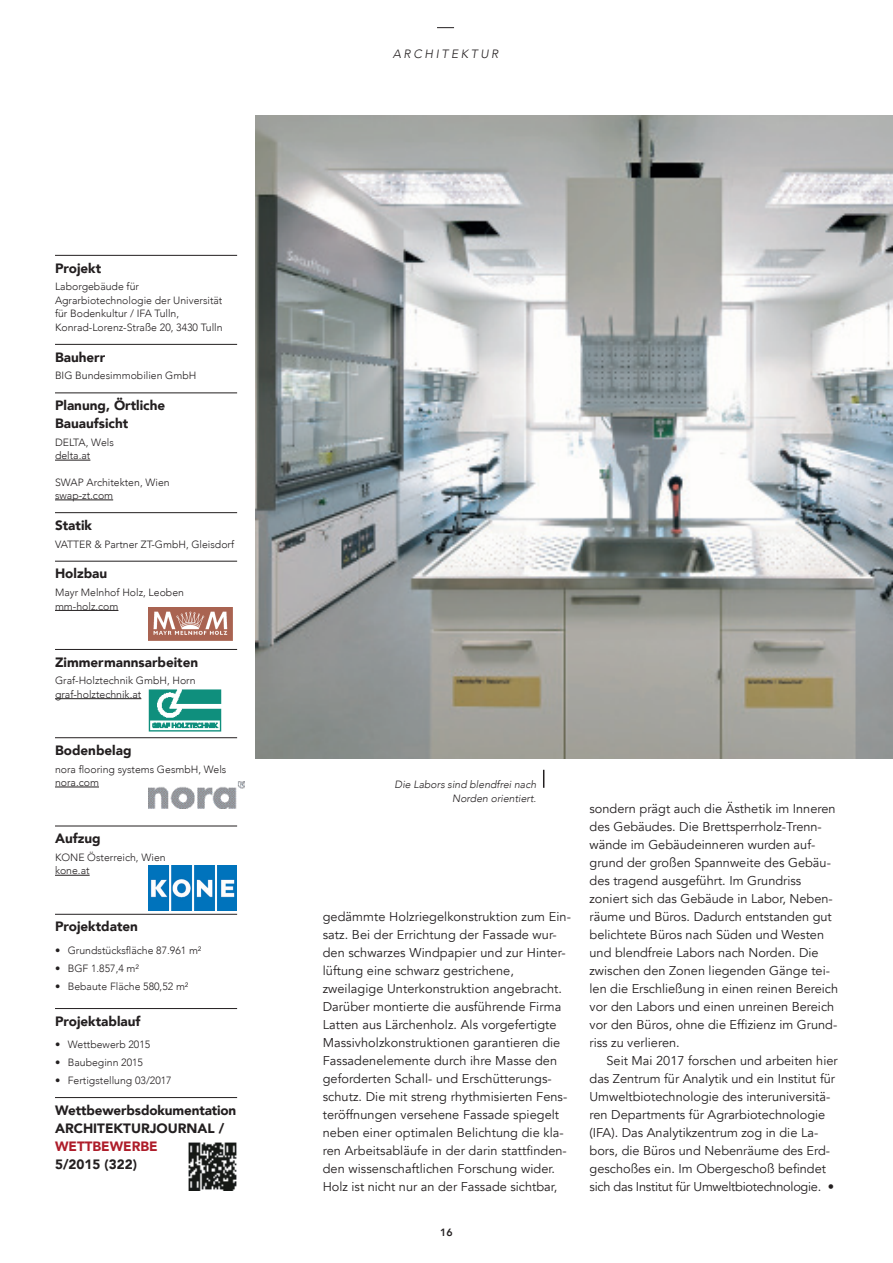
<style>
.page{position:relative;width:893px;height:1263px;background:#fff}
.page>*{position:absolute;margin:0;border:0;box-sizing:border-box;transform-origin:0 0}
.t1{font:900 13.5px/18px "Avenir";color:#231f20}
.t2{font:900 13.5px "Avenir";color:#ae1d2a}
.t3{font:12.75px/18px "Avenir";color:#231f20}
.t4{font:italic 300 12px "Avenir";letter-spacing:.22em;color:#231f20}
.t5{font:300 10.5px/13.5px "Avenir";color:#231f20}
.t6{font:italic 300 10.5px/13.5px "Avenir";color:#231f20;text-align:right}
.t7{font:800 10.5px "Avenir";color:#231f20}
</style>
<div class="page">
<img style="left:255px;top:115px;width:638px;height:644px">
<svg style="left:437px;top:27px;width:17px;height:1px"></svg>
<svg style="left:543px;top:770px;width:1px;height:18px"></svg>
<hr style="left:55px;top:255px;width:182px;height:1px;background:#231f20">
<hr style="left:55px;top:344px;width:182px;height:1px;background:#231f20">
<hr style="left:55px;top:393px;width:182px;height:1px;background:#231f20">
<hr style="left:55px;top:460px;width:35px;height:1px;background:#231f20">
<hr style="left:55px;top:500px;width:58px;height:1px;background:#231f20">
<hr style="left:55px;top:512px;width:182px;height:1px;background:#231f20">
<hr style="left:55px;top:561px;width:182px;height:1px;background:#231f20">
<hr style="left:55px;top:610px;width:63px;height:1px;background:#231f20">
<hr style="left:55px;top:649px;width:182px;height:1px;background:#231f20">
<hr style="left:55px;top:698px;width:86px;height:1px;background:#231f20">
<hr style="left:55px;top:737px;width:182px;height:1px;background:#231f20">
<hr style="left:55px;top:787px;width:44px;height:1px;background:#231f20">
<hr style="left:55px;top:826px;width:182px;height:1px;background:#231f20">
<hr style="left:55px;top:875px;width:35px;height:1px;background:#231f20">
<hr style="left:55px;top:914px;width:182px;height:1px;background:#231f20">
<hr style="left:55px;top:1008px;width:182px;height:1px;background:#231f20">
<hr style="left:55px;top:1097px;width:182px;height:1px;background:#231f20">
<img style="left:188px;top:1142px;width:49px;height:49px">
<img style="left:148px;top:607px;width:85px;height:33px">
<img style="left:148px;top:689px;width:74px;height:43px">
<img style="left:148px;top:781px;width:97px;height:27px">
<img style="left:148px;top:866px;width:89px;height:45px">
<p class="t1" style="left:55px;top:258px;width:48px">Projekt</p>
<p class="t5" style="left:55px;top:280px;width:169px">Laborgebäude für<br>Agrarbiotechnologie der Universität für Bodenkultur / IFA Tulln,<br>Konrad-Lorenz-Straße 20, 3430 Tulln</p>
<p class="t1" style="left:55px;top:347px;width:52px">Bauherr</p>
<p class="t5" style="left:55px;top:369px;width:143px">BIG Bundesimmobilien GmbH</p>
<p class="t1" style="left:55px;top:396px;width:112px">Planung, Örtliche<br>Bauaufsicht</p>
<p class="t5" style="left:55px;top:435px;width:60px">DELTA, Wels delta.at</p>
<p class="t5" style="left:55px;top:475px;width:116px">SWAP Architekten, Wien swap-zt.com</p>
<p class="t1" style="left:55px;top:516px;width:39px">Statik</p>
<p class="t5" style="left:55px;top:537px;width:181px">VATTER &amp; Partner ZT-GmbH, Gleisdorf</p>
<p class="t1" style="left:55px;top:564px;width:54px">Holzbau</p>
<p class="t5" style="left:55px;top:586px;width:131px">Mayr Melnhof Holz, Leoben mm-holz.com</p>
<p class="t1" style="left:55px;top:653px;width:145px">Zimmermannsarbeiten</p>
<p class="t5" style="left:55px;top:674px;width:142px">Graf-Holztechnik GmbH, Horn graf-holztechnik.at</p>
<p class="t1" style="left:55px;top:741px;width:78px">Bodenbelag</p>
<p class="t5" style="left:55px;top:762px;width:173px">nora flooring systems GesmbH, Wels nora.com</p>
<p class="t1" style="left:55px;top:829px;width:47px">Aufzug</p>
<p class="t5" style="left:55px;top:850px;width:112px">KONE Österreich, Wien kone.at</p>
<p class="t1" style="left:55px;top:917px;width:84px">Projektdaten</p>
<p class="t5" style="left:55px;top:943px;width:148px">• Grundstücksfläche 87.961 m²</p>
<p class="t5" style="left:55px;top:961px;width:86px">• BGF 1.857,4 m²</p>
<p class="t5" style="left:55px;top:979px;width:135px">• Bebaute Fläche 580,52 m²</p>
<p class="t1" style="left:55px;top:1012px;width:87px">Projektablauf</p>
<p class="t5" style="left:55px;top:1038px;width:97px">• Wettbewerb 2015</p>
<p class="t5" style="left:55px;top:1056px;width:90px">• Baubeginn 2015</p>
<p class="t5" style="left:55px;top:1074px;width:118px">• Fertigstellung 03/2017</p>
<p class="t1" style="left:55px;top:1101px;width:183px">Wettbewerbsdokumentation<br>ARCHITEKTURJOURNAL /</p>
<p class="t2" style="left:55px;top:1134px;width:104px">WETTBEWERBE</p>
<p class="t1" style="left:55px;top:1155px;width:83px">5/2015 (322)</p>
<p class="t4" style="left:393px;top:46px;width:107px">ARCHITEKTUR</p>
<p class="t6" style="left:395px;top:778px;width:143px">Die Labors sind blendfrei nach<br>Norden orientiert.</p>
<p class="t3" style="left:323px;top:908px;width:250px">gedämmte Holzriegelkonstruktion zum Ein&shy;satz. Bei der Errichtung der Fassade wur&shy;den schwarzes Windpapier und zur Hinter&shy;lüftung eine schwarz gestrichene, zweilagige Unterkonstruktion angebracht.<br>Darüber montierte die ausführende Firma Latten aus Lärchenholz. Als vorgefertigte Massivholzkonstruktionen garantieren die Fassadenelemente durch ihre Masse den geforderten Schall- und Erschütterungs&shy;schutz. Die mit streng rhythmisierten Fens&shy;teröffnungen versehene Fassade spiegelt neben einer optimalen Belichtung die kla&shy;ren Arbeitsabläufe in der darin stattfinden&shy;den wissenschaftlichen Forschung wider.<br>Holz ist nicht nur an der Fassade sichtbar,</p>
<p class="t7" style="left:440px;top:1224px;width:14px">16</p>
<p class="t3" style="left:590px;top:800px;width:250px">sondern prägt auch die Ästhetik im Inneren des Gebäudes. Die Brettsperrholz-Trenn&shy;wände im Gebäudeinneren wurden auf&shy;grund der großen Spannweite des Gebäu&shy;des tragend ausgeführt. Im Grundriss zoniert sich das Gebäude in Labor, Neben&shy;räume und Büros. Dadurch entstanden gut belichtete Büros nach Süden und Westen und blendfreie Labors nach Norden. Die zwischen den Zonen liegenden Gänge tei&shy;len die Erschließung in einen reinen Bereich vor den Labors und einen unreinen Bereich vor den Büros, ohne die Effizienz im Grund&shy;riss zu verlieren.</p>
<p class="t3" style="left:590px;top:1052px;width:250px;text-indent:17px">Seit Mai 2017 forschen und arbeiten hier das Zentrum für Analytik und ein Institut für Umweltbiotechnologie des interuniversitä&shy;ren Departments für Agrarbiotechnologie (IFA). Das Analytikzentrum zog in die La&shy;bors, die Büros und Nebenräume des Erd&shy;geschoßes ein. Im Obergeschoß befindet sich das Institut für Umweltbiotechnologie. •</p>
</div>
